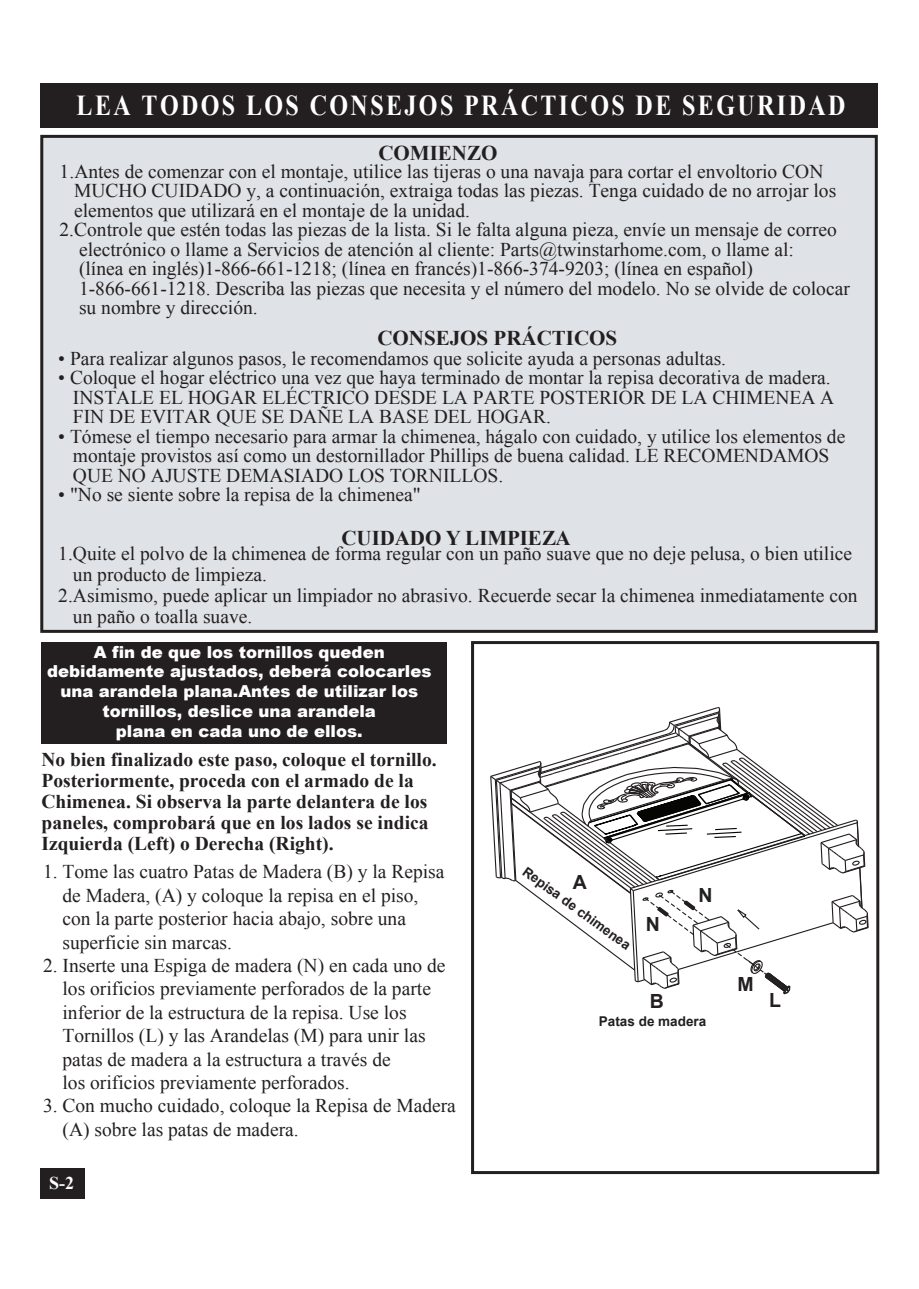
<style>
.page{position:relative;width:919px;height:1289px;background:#fff}
.page>*{position:absolute;margin:0;border:0;box-sizing:border-box;transform-origin:0 0}
.t1{font:700 28.8px "Times New Roman";letter-spacing:.1em;color:#fff;scale:.83 1}
.t2{font:700 21px "Times New Roman";color:#231f20}
.t3{font:19.5px/23.4px "Times New Roman";color:#231f20}
.t4{font:700 19.5px/21px "Times New Roman";color:#231f20}
.t5{font:700 19.5px "Arial";color:#231f20}
.t6{font:700 18px "Times New Roman";color:#fff}
.t7{font:900 16.5px/19.8px "Arial";color:#fff;text-align:center}
.t8{font:700 13.5px "Arial";color:#231f20}
</style>
<div class="page">
<div style="left:40px;top:83px;width:837px;height:44px;background:#231f20"></div>
<div style="left:40px;top:1168px;width:45px;height:30px;background:#231f20"></div>
<div style="left:42px;top:136px;width:834px;height:495px;background:#dfe2e6"></div>
<div style="left:40px;top:135px;width:837px;height:498px;border:3px solid #231f20"></div>
<div style="left:41px;top:642px;width:405px;height:102px;background:#231f20"></div>
<div style="left:471px;top:641px;width:408px;height:532px;border:3px solid #231f20"></div>
<svg style="left:490px;top:707px;width:379px;height:288px"></svg>
<h1 class="t1" style="left:77px;top:85px;width:927px">LEA TODOS LOS CONSEJOS PRÁCTICOS DE SEGURIDAD</h1>
<p class="t2" style="left:378px;top:138px;width:121px">COMIENZO</p>
<p class="t3" style="left:60px;top:159px;width:765px">1.Antes de comenzar con el montaje, utilice las tijeras o una navaja para cortar el envoltorio CON</p>
<p class="t3" style="left:74px;top:179px;width:763px">MUCHO CUIDADO y, a continuación, extraiga todas las piezas. Tenga cuidado de no arrojar los</p>
<p class="t3" style="left:74px;top:198px;width:397px">elementos que utilizará en el montaje de la unidad.</p>
<p class="t3" style="left:60px;top:218px;width:778px">2.Controle que estén todas las piezas de la lista. Si le falta alguna pieza, envíe un mensaje de correo</p>
<p class="t3" style="left:79px;top:237px;width:716px">electrónico o llame a Servicios de atención al cliente: Parts@twinstarhome.com, o llame al:</p>
<p class="t3" style="left:79px;top:257px;width:675px">(línea en inglés)1-866-661-1218; (línea en francés)1-866-374-9203; (línea en español)</p>
<p class="t3" style="left:79px;top:276px;width:772px">1-866-661-1218. Describa las piezas que necesita y el número del modelo. No se olvide de colocar</p>
<p class="t3" style="left:79px;top:296px;width:180px">su nombre y dirección.</p>
<p class="t2" style="left:377px;top:323px;width:241px">CONSEJOS PRÁCTICOS</p>
<p class="t3" style="left:58px;top:346px;width:669px">• Para realizar algunos pasos, le recomendamos que solicite ayuda a personas adultas.</p>
<p class="t3" style="left:73px;top:367px;width:762px;line-height:19.5px;text-indent:-15px">• Coloque el hogar eléctrico una vez que haya terminado de montar la repisa decorativa de madera.<br>INSTALE EL HOGAR ELÉCTRICO DESDE LA PARTE POSTERIOR DE LA CHIMENEA A<br>FIN DE EVITAR QUE SE DAÑE LA BASE DEL HOGAR.</p>
<p class="t3" style="left:73px;top:426px;width:773px;line-height:19.5px;text-indent:-15px">• Tómese el tiempo necesario para armar la chimenea, hágalo con cuidado, y utilice los elementos de montaje provistos así como un destornillador Phillips de buena calidad. LE RECOMENDAMOS<br>QUE NO AJUSTE DEMASIADO LOS TORNILLOS.</p>
<p class="t3" style="left:58px;top:482px;width:364px">• "No se siente sobre la repisa de la chimenea"</p>
<p class="t2" style="left:341px;top:523px;width:231px">CUIDADO Y LIMPIEZA</p>
<p class="t3" style="left:58px;top:541px;width:795px">1.Quite el polvo de la chimenea de forma regular con un paño suave que no deje pelusa, o bien utilice</p>
<p class="t3" style="left:73px;top:562px;width:195px">un producto de limpieza.</p>
<p class="t3" style="left:58px;top:583px;width:800px">2.Asimismo, puede aplicar un limpiador no abrasivo. Recuerde secar la chimenea inmediatamente con</p>
<p class="t3" style="left:73px;top:604px;width:181px">un paño o toalla suave.</p>
<p class="t7" style="left:47px;top:641px;width:386px">A fin de que los tornillos queden debidamente ajustados, deberá colocarles una arandela plana.Antes de utilizar los tornillos, deslice una arandela<br>plana en cada uno de ellos.</p>
<p class="t4" style="left:41px;top:748px;width:396px">No bien finalizado este paso, coloque el tornillo.<br>Posteriormente, proceda con el armado de la Chimenea. Si observa la parte delantera de los paneles, comprobará que en los lados se indica Izquierda (Left) o Derecha (Right).</p>
<p class="t3" style="left:62px;top:859px;width:383px;text-indent:-20px">1. Tome las cuatro Patas de Madera (B) y la Repisa de Madera, (A) y coloque la repisa en el piso, con la parte posterior hacia abajo, sobre una superficie sin marcas.</p>
<p class="t3" style="left:62px;top:953px;width:384px;text-indent:-20px">2. Inserte una Espiga de madera (N) en cada uno de los orificios previamente perforados de la parte inferior de la estructura de la repisa. Use los Tornillos (L) y las Arandelas (M) para unir las patas de madera a la estructura a través de<br>los orificios previamente perforados.</p>
<p class="t3" style="left:62px;top:1093px;width:395px;text-indent:-20px">3. Con mucho cuidado, coloque la Repisa de Madera (A) sobre las patas de madera.</p>
<p class="t6" style="left:49px;top:1170px;width:27px">S-2</p>
<p class="t8" style="left:529px;top:862px;width:131px;rotate:36deg">Repisa de chimenea</p>
<p class="t5" style="left:573px;top:869px;width:16px">A</p>
<p class="t5" style="left:646px;top:910px;width:16px">N</p>
<p class="t5" style="left:649px;top:988px;width:16px">B</p>
<p class="t5" style="left:698px;top:882px;width:16px">N</p>
<p class="t8" style="left:599px;top:1012px;width:109px">Patas de madera</p>
<p class="t5" style="left:737px;top:971px;width:18px">M</p>
<p class="t5" style="left:769px;top:987px;width:13px">L</p>
</div>
